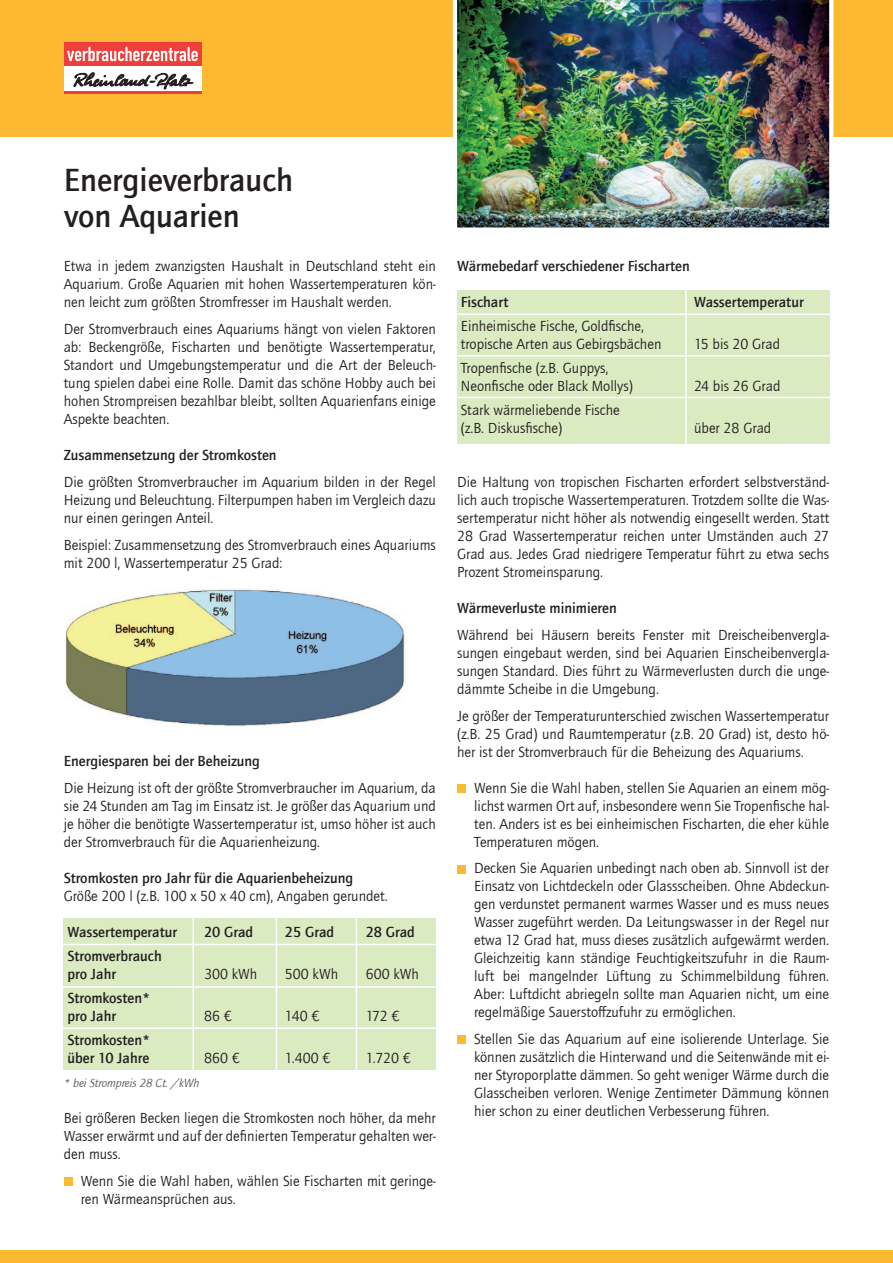
<style>
.page{position:relative;width:893px;height:1263px;background:#fff}
.page>*{position:absolute;margin:0;border:0;box-sizing:border-box;transform-origin:0 0}
.t1{font:500 33px/36px "Quay Sans ITC Com";color:#231f20}
.t2{font:15px/18px "Quay Sans ITC Com";color:#231f20;text-align:justify}
.t3{font:500 15px/18px "Quay Sans ITC Com";color:#231f20}
.t4{font:italic 12px "Quay Sans ITC Com";color:#57585a}
</style>
<div class="page">
<div style="left:457px;top:290px;width:372px;height:153px;background:#daeac1"></div>
<hr style="left:453px;top:355px;width:380px;height:2px;background:#fff">
<hr style="left:453px;top:397px;width:380px;height:1px;background:#fff">
<hr style="left:452px;top:313px;width:380px;height:2px;background:#fff">
<hr style="left:685px;top:280px;width:2px;height:170px;background:#fff">
<div style="left:64px;top:918px;width:372px;height:152px;background:#daeac1"></div>
<hr style="left:60px;top:986px;width:380px;height:2px;background:#fff">
<hr style="left:60px;top:1027px;width:380px;height:2px;background:#fff">
<hr style="left:58px;top:944px;width:380px;height:1px;background:#fff">
<hr style="left:192px;top:916px;width:2px;height:158px;background:#fff">
<hr style="left:276px;top:916px;width:1px;height:158px;background:#fff">
<hr style="left:356px;top:916px;width:1px;height:158px;background:#fff">
<div style="left:0;top:0;width:893px;height:136px;background:#fdb931"></div>
<img style="left:453px;top:0;width:380px;height:228px">
<div style="left:64px;top:1177px;width:8px;height:9px;background:#fdb931"></div>
<div style="left:457px;top:784px;width:9px;height:9px;background:#fdb931"></div>
<div style="left:457px;top:865px;width:9px;height:8px;background:#fdb931"></div>
<div style="left:457px;top:1035px;width:9px;height:9px;background:#fdb931"></div>
<div style="left:64px;top:43px;width:137px;height:24px;background:#ee3f3c"></div>
<svg style="left:67px;top:47px;width:131px;height:14px"></svg>
<div style="left:64px;top:67px;width:137px;height:24px;background:#fff"></div>
<hr style="left:64px;top:91px;width:137px;height:2px;background:#ee3f3c">
<svg style="left:73px;top:72px;width:121px;height:17px"></svg>
<div style="left:0;top:1250px;width:893px;height:13px;background:#fdb931"></div>
<img style="left:66px;top:589px;width:339px;height:138px">
<h1 class="t1" style="left:64px;top:161px;width:231px">Energieverbrauch von Aquarien</h1>
<p class="t2" style="left:64px;top:257px;width:374px">Etwa in jedem zwanzigsten Haushalt in Deutschland steht ein Aquarium. Große Aquarien mit hohen Wassertemperaturen kön&shy;nen leicht zum größten Stromfresser im Haushalt werden.</p>
<p class="t2" style="left:64px;top:320px;width:374px">Der Stromverbrauch eines Aquariums hängt von vielen Faktoren ab: Beckengröße, Fischarten und benötigte Wassertemperatur, Standort und Umgebungstemperatur und die Art der Beleuch&shy;tung spielen dabei eine Rolle. Damit das schöne Hobby auch bei hohen Strompreisen bezahlbar bleibt, sollten Aquarienfans einige Aspekte beachten.</p>
<p class="t3" style="left:64px;top:445px;width:214px">Zusammensetzung der Stromkosten</p>
<p class="t2" style="left:64px;top:473px;width:374px">Die größten Stromverbraucher im Aquarium bilden in der Regel Heizung und Beleuchtung. Filterpumpen haben im Vergleich dazu nur einen geringen Anteil.</p>
<p class="t2" style="left:64px;top:536px;width:374px">Beispiel: Zusammensetzung des Stromverbrauch eines Aquariums mit 200 l, Wassertemperatur 25 Grad:</p>
<p class="t3" style="left:64px;top:751px;width:198px">Energiesparen bei der Beheizung</p>
<p class="t2" style="left:64px;top:779px;width:374px">Die Heizung ist oft der größte Stromverbraucher im Aquarium, da sie 24 Stunden am Tag im Einsatz ist. Je größer das Aquarium und je höher die benötigte Wassertemperatur ist, umso höher ist auch der Stromverbrauch für die Aquarienheizung.</p>
<p class="t3" style="left:64px;top:868px;width:291px">Stromkosten pro Jahr für die Aquarienbeheizung</p>
<p class="t2" style="left:64px;top:887px;width:325px">Größe 200 l (z.B. 100 x 50 x 40 cm), Angaben gerundet.</p>
<p class="t3" style="left:68px;top:922px;width:111px">Wassertemperatur</p>
<p class="t3" style="left:204px;top:922px;width:51px">20 Grad</p>
<p class="t3" style="left:285px;top:922px;width:51px">25 Grad</p>
<p class="t3" style="left:366px;top:922px;width:51px">28 Grad</p>
<p class="t3" style="left:68px;top:946px;width:96px">Stromverbrauch pro Jahr</p>
<p class="t2" style="left:204px;top:965px;width:55px">300 kWh</p>
<p class="t2" style="left:285px;top:965px;width:55px">500 kWh</p>
<p class="t2" style="left:366px;top:965px;width:55px">600 kWh</p>
<p class="t3" style="left:68px;top:988px;width:84px">Stromkosten* pro Jahr</p>
<p class="t3" style="left:68px;top:1030px;width:84px">Stromkosten* über 10 Jahre</p>
<p class="t2" style="left:204px;top:1007px;width:29px">86 €</p>
<p class="t2" style="left:285px;top:1007px;width:36px">140 €</p>
<p class="t2" style="left:366px;top:1007px;width:35px">172 €</p>
<p class="t2" style="left:204px;top:1049px;width:37px">860 €</p>
<p class="t2" style="left:285px;top:1049px;width:47px">1.400 €</p>
<p class="t2" style="left:366px;top:1049px;width:47px">1.720 €</p>
<p class="t4" style="left:64px;top:1076px;width:137px">* bei Strompreis 28 Ct. /kWh</p>
<p class="t2" style="left:64px;top:1109px;width:374px">Bei größeren Becken liegen die Stromkosten noch höher, da mehr Wasser erwärmt und auf der definierten Temperatur gehalten wer&shy;den muss.</p>
<p class="t2" style="left:81px;top:1172px;width:357px">Wenn Sie die Wahl haben, wählen Sie Fischarten mit geringe&shy;ren Wärmeansprüchen aus.</p>
<p class="t3" style="left:457px;top:256px;width:234px">Wärmebedarf verschiedener Fischarten</p>
<p class="t3" style="left:461px;top:292px;width:49px">Fischart</p>
<p class="t3" style="left:694px;top:292px;width:111px">Wassertemperatur</p>
<p class="t2" style="left:461px;top:317px;width:202px">Einheimische Fische, Goldfische, tropische Arten aus Gebirgsbächen</p>
<p class="t2" style="left:694px;top:335px;width:88px">15 bis 20 Grad</p>
<p class="t2" style="left:461px;top:359px;width:174px">Tropenfische (z.B. Guppys,<br>Neonfische oder Black Mollys)</p>
<p class="t2" style="left:461px;top:401px;width:160px">Stark wärmeliebende Fische (z.B. Diskusfische)</p>
<p class="t2" style="left:694px;top:377px;width:88px">24 bis 26 Grad</p>
<p class="t2" style="left:694px;top:419px;width:79px">über 28 Grad</p>
<p class="t2" style="left:457px;top:473px;width:374px">Die Haltung von tropischen Fischarten erfordert selbstverständ&shy;lich auch tropische Wassertemperaturen. Trotzdem sollte die Was&shy;sertemperatur nicht höher als notwendig eingesellt werden. Statt 28 Grad Wassertemperatur reichen unter Umständen auch 27<br>Grad aus. Jedes Grad niedrigere Temperatur führt zu etwa sechs Prozent Stromeinsparung.</p>
<p class="t3" style="left:457px;top:598px;width:161px">Wärmeverluste minimieren</p>
<p class="t2" style="left:457px;top:626px;width:374px">Während bei Häusern bereits Fenster mit Dreischeibenvergla&shy;sungen eingebaut werden, sind bei Aquarien Einscheibenvergla&shy;sungen Standard. Dies führt zu Wärmeverlusten durch die unge&shy;dämmte Scheibe in die Umgebung.</p>
<p class="t2" style="left:457px;top:707px;width:374px">Je größer der Temperaturunterschied zwischen Wassertemperatur (z.B. 25 Grad) und Raumtemperatur (z.B. 20 Grad) ist, desto hö&shy;her ist der Stromverbrauch für die Beheizung des Aquariums.</p>
<p class="t2" style="left:474px;top:779px;width:357px">Wenn Sie die Wahl haben, stellen Sie Aquarien an einem mög&shy;lichst warmen Ort auf, insbesondere wenn Sie Tropenfische hal&shy;ten. Anders ist es bei einheimischen Fischarten, die eher kühle Temperaturen mögen.</p>
<p class="t2" style="left:474px;top:859px;width:357px">Decken Sie Aquarien unbedingt nach oben ab. Sinnvoll ist der Einsatz von Lichtdeckeln oder Glassscheiben. Ohne Abdeckun&shy;gen verdunstet permanent warmes Wasser und es muss neues Wasser zugeführt werden. Da Leitungswasser in der Regel nur etwa 12 Grad hat, muss dieses zusätzlich aufgewärmt werden.<br>Gleichzeitig kann ständige Feuchtigkeitszufuhr in die Raum&shy;luft bei mangelnder Lüftung zu Schimmelbildung führen.<br>Aber: Luftdicht abriegeln sollte man Aquarien nicht, um eine regelmäßige Sauerstoffzufuhr zu ermöglichen.</p>
<p class="t2" style="left:474px;top:1030px;width:357px">Stellen Sie das Aquarium auf eine isolierende Unterlage. Sie können zusätzlich die Hinterwand und die Seitenwände mit ei&shy;ner Styroporplatte dämmen. So geht weniger Wärme durch die Glasscheiben verloren. Wenige Zentimeter Dämmung können hier schon zu einer deutlichen Verbesserung führen.</p>
</div>
